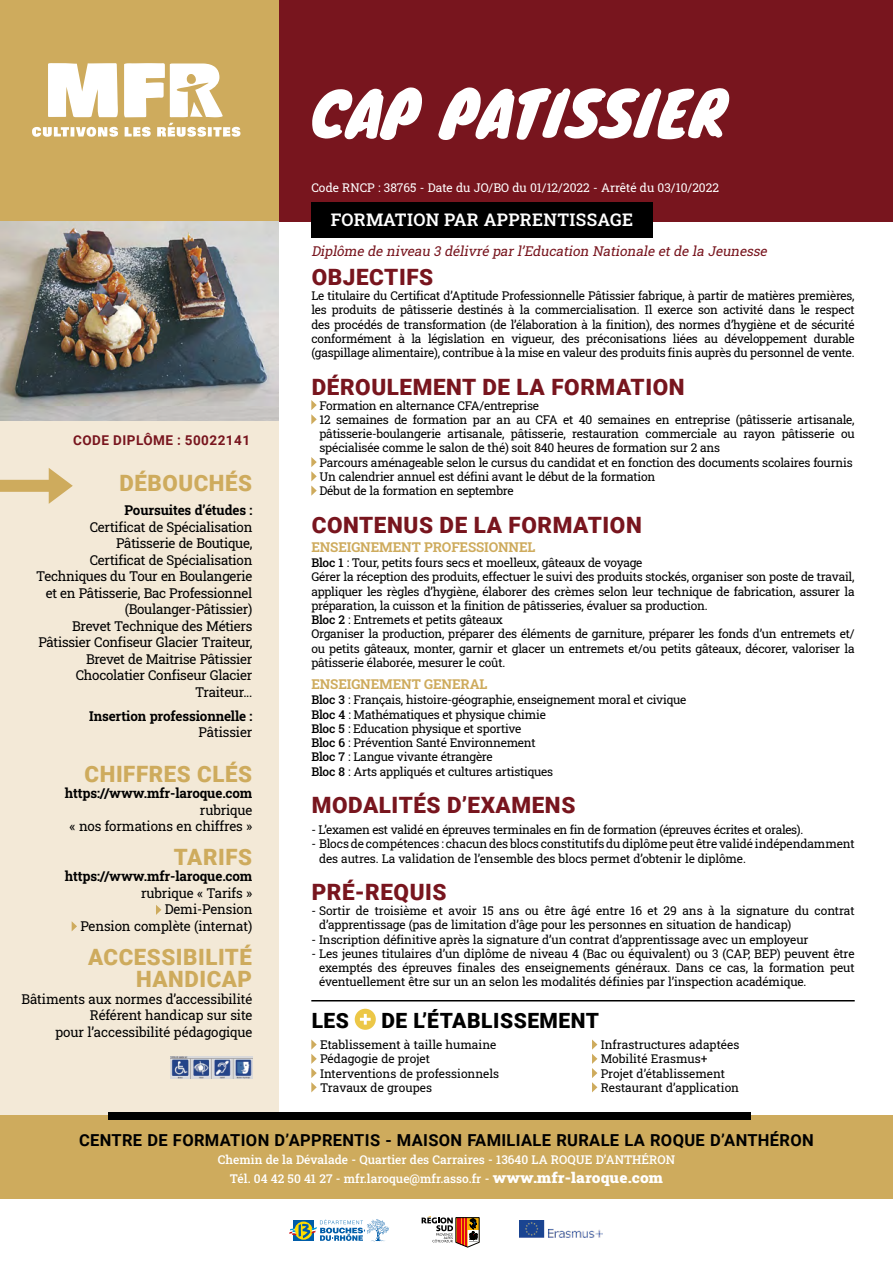
<style>
.page{position:relative;width:893px;height:1263px;background:#fff}
.page>*{position:absolute;margin:0;border:0;box-sizing:border-box;transform-origin:0 0}
.t1{font:60px "Knewave";color:#fff}
.t2{font:900 22.5px "Roboto";letter-spacing:.025em;color:#78151e}
.t3{font:900 22.5px/22.5px "Roboto";letter-spacing:.025em;color:#ceab5d;text-align:right}
.t4{font:900 21px "Roboto";letter-spacing:.025em;color:#000}
.t5{font:600 17.4px "Roboto Slab";letter-spacing:.02em;color:#fff}
.t6{font:700 16.5px "Roboto";letter-spacing:.02em;color:#000}
.t7{font:13.5px/16.5px "Roboto Slab";letter-spacing:-.02em;color:#000;text-align:right}
.t8{font:700 13.5px "Roboto Slab";letter-spacing:-.01em;color:#000}
.t9{font:italic 13.5px "Roboto Slab";color:#78151e}
.t10{font:700 13.5px "Roboto Slab";letter-spacing:-.01em;color:#ceab5d}
.t11{font:700 13.5px "Roboto";letter-spacing:.035em;color:#78151e}
.t12{font:12px/14.2px "Roboto Slab";letter-spacing:-.02em;color:#000}
.t13{font:12px/14.2px "Roboto Slab";color:#000}
.t14{font:500 12px/19.5px "Roboto Slab";color:#fff;text-align:center}
.t15{font:12px "Roboto Slab";color:#fff}
.s1{font-weight:500}
.s2{font-weight:900;font-size:15px}
</style>
<div class="page">
<div style="left:0;top:1115px;width:893px;height:83px;background:#ceab5d"></div>
<svg style="left:311px;top:400px;width:6px;height:24px"></svg>
<svg style="left:311px;top:457px;width:6px;height:39px"></svg>
<hr style="left:311px;top:1000px;width:544px;height:1px;background:#000">
<div style="left:355px;top:1009px;width:21px;height:21px;background:#ecc747;border-radius:50%"></div>
<svg style="left:360px;top:1014px;width:11px;height:11px"></svg>
<div style="left:279px;top:0;width:614px;height:221px;background:#78151e"></div>
<div style="left:0;top:0;width:279px;height:221px;background:#ceab5d"></div>
<div style="left:0;top:221px;width:279px;height:894px;background:#f3e9d7"></div>
<div style="left:108px;top:1112px;width:643px;height:7px;background:#000"></div>
<svg style="left:156px;top:905px;width:5px;height:10px"></svg>
<svg style="left:72px;top:921px;width:5px;height:10px"></svg>
<img style="left:170px;top:1056px;width:82px;height:22px">
<svg style="left:0;top:468px;width:73px;height:36px"></svg>
<img style="left:0;top:221px;width:279px;height:200px">
<div style="left:311px;top:202px;width:341px;height:36px;background:#000"></div>
<svg style="left:32px;top:127px;width:86px;height:10px"></svg>
<svg style="left:125px;top:127px;width:26px;height:10px"></svg>
<svg style="left:157px;top:123px;width:83px;height:14px"></svg>
<svg style="left:48px;top:63px;width:70px;height:54px;background:#f9f5ec"></svg>
<svg style="left:124px;top:63px;width:99px;height:54px"></svg>
<svg style="left:311px;top:1039px;width:6px;height:53px"></svg>
<svg style="left:592px;top:1039px;width:5px;height:53px"></svg>
<svg style="left:289px;top:1219px;width:100px;height:22px"></svg>
<svg style="left:422px;top:1216px;width:57px;height:31px"></svg>
<img style="left:519px;top:1221px;width:83px;height:17px">
<h1 class="t1" style="left:311px;top:66px;width:416px">CAP PATISSIER</h1>
<p class="t15" style="left:311px;top:180px;width:409px">Code RNCP : 38765 - Date du JO/BO du 01/12/2022 - Arrêté du 03/10/2022</p>
<p class="t11" style="left:73px;top:431px;width:178px">CODE DIPLÔME : 50022141</p>
<h2 class="t3" style="left:119px;top:471px;width:134px">DÉBOUCHÉS</h2>
<p class="t8" style="left:124px;top:501px;width:129px">Poursuites d’études :</p>
<p class="t7" style="left:36px;top:518px;width:218px">Certificat de Spécialisation<br>Pâtisserie de Boutique,<br>Certificat de Spécialisation<br>Techniques du Tour en Boulangerie et en Pâtisserie, Bac Professionnel (Boulanger-Pâtissier)<br>Brevet Technique des Métiers<br>Pâtissier Confiseur Glacier Traiteur,<br>Brevet de Maitrise Pâtissier<br>Chocolatier Confiseur Glacier<br>Traiteur...</p>
<p class="t8" style="left:89px;top:707px;width:165px">Insertion professionnelle :</p>
<p class="t7" style="left:199px;top:724px;width:55px">Pâtissier</p>
<h2 class="t3" style="left:85px;top:761px;width:169px">CHIFFRES CLÉS</h2>
<p class="t8" style="left:65px;top:784px;width:189px">https://www.mfr-laroque.com</p>
<p class="t7" style="left:70px;top:801px;width:184px">rubrique<br>« nos formations en chiffres »</p>
<h2 class="t3" style="left:174px;top:845px;width:80px">TARIFS</h2>
<p class="t8" style="left:65px;top:867px;width:189px">https://www.mfr-laroque.com</p>
<p class="t7" style="left:80px;top:884px;width:173px">rubrique « Tarifs »<br>Demi-Pension<br>Pension complète (internat)</p>
<h2 class="t3" style="left:88px;top:944px;width:166px">ACCESSIBILITÉ<br>HANDICAP</h2>
<p class="t7" style="left:22px;top:990px;width:232px">Bâtiments aux normes d’accessibilité<br>Référent handicap sur site<br>pour l’accessibilité pédagogique</p>
<h3 class="t5" style="left:331px;top:207px;width:304px">FORMATION PAR APPRENTISSAGE</h3>
<p class="t9" style="left:311px;top:242px;width:460px">Diplôme de niveau 3 délivré parl’Education Nationale etde la Jeunesse</p>
<h2 class="t2" style="left:312px;top:261px;width:123px">OBJECTIFS</h2>
<p class="t12" style="left:311px;top:288px;width:545px;text-align:justify">Le titulaire du Certificat d’Aptitude Professionnelle Pâtissier fabrique, à partir de matières premières, les produits de pâtisserie destinés à la commercialisation. Il exerce son activité dans le respect des procédés de transformation (de l’élaboration à la finition), des normes d’hygiène et de sécurité conformément à la législation en vigueur, des préconisations liées au développement durable (gaspillage alimentaire), contribue à la mise en valeur des produits finis auprès du personnel de vente.</p>
<h2 class="t2" style="left:312px;top:371px;width:374px">DÉROULEMENT DE LA FORMATION</h2>
<p class="t12" style="left:319px;top:398px;width:537px">Formation en alternance CFA/entreprise<br>12 semaines de formation par an au CFA et 40 semaines en entreprise (pâtisserie artisanale, pâtisserie-boulangerie artisanale, pâtisserie, restauration commerciale au rayon pâtisserie ou spécialisée comme le salon de thé) soit 840 heures de formation sur 2 ans<br>Parcours aménageable selon le cursus du candidat et en fonction des documents scolaires fournis Un calendrier annuel est défini avant le début de la formation<br>Début de la formation en septembre</p>
<h2 class="t2" style="left:312px;top:509px;width:332px">CONTENUS DE LA FORMATION</h2>
<p class="t10" style="left:311px;top:538px;width:226px">ENSEIGNEMENT PROFESSIONNEL</p>
<p class="t12" style="left:311px;top:555px;width:545px"><span class="s1">Bloc 1</span> : Tour, petits fours secs et moelleux, gâteaux de voyage<br>Gérer la réception des produits, effectuer le suivi des produits stockés, organiser son poste de travail, appliquer les règles d’hygiène, élaborer des crèmes selon leur technique de fabrication, assurer la préparation, la cuisson et la finition de pâtisseries, évaluer sa production.<br><span class="s1">Bloc 2</span> : Entremets et petits gâteaux<br>Organiser la production, préparer des éléments de garniture, préparer les fonds d’un entremets et/ ou petits gâteaux, monter, garnir et glacer un entremets et/ou petits gâteaux, décorer, valoriser la pâtisserie élaborée, mesurer le coût.</p>
<p class="t10" style="left:311px;top:675px;width:178px">ENSEIGNEMENT GENERAL</p>
<p class="t12" style="left:311px;top:693px;width:376px"><span class="s1">Bloc 3</span> : Français, histoire-géographie, enseignement moral et civique <span class="s1">Bloc 4</span> : Mathématiques et physique chimie<br><span class="s1">Bloc 5</span> : Education physique et sportive<br><span class="s1">Bloc 6</span> : Prévention Santé Environnement<br><span class="s1">Bloc 7</span> : Langue vivante étrangère<br><span class="s1">Bloc 8</span> : Arts appliqués et cultures artistiques</p>
<h2 class="t2" style="left:312px;top:789px;width:265px">MODALITÉS D’EXAMENS</h2>
<p class="t12" style="left:311px;top:822px;width:493px">- L’examen est validé en épreuves terminales en fin de formation (épreuves écrites et orales).</p>
<p class="t12" style="left:319px;top:837px;width:537px;text-indent:-8px">- Blocs de compétences : chacun des blocs constitutifs du diplôme peut être validé indépendamment des autres. La validation de l’ensemble des blocs permet d’obtenir le diplôme.</p>
<h2 class="t2" style="left:312px;top:876px;width:136px">PRÉ-REQUIS</h2>
<p class="t12" style="left:319px;top:903px;width:537px;text-indent:-8px">- Sortir de troisième et avoir 15 ans ou être âgé entre 16 et 29 ans à la signature du contrat d’apprentissage (pas de limitation d’âge pour les personnes en situation de handicap)</p>
<p class="t12" style="left:311px;top:932px;width:499px">- Inscription définitive après la signature d’un contrat d’apprentissage avec un employeur</p>
<p class="t12" style="left:319px;top:946px;width:537px;text-align:justify;text-indent:-8px">- Les jeunes titulaires d’un diplôme de niveau 4 (Bac ou équivalent) ou 3 (CAP, BEP) peuvent être exemptés des épreuves finales des enseignements généraux. Dans ce cas, la formation peut éventuellement être sur un an selon les modalités définies par l’inspection académique.</p>
<h3 class="t4" style="left:312px;top:1006px;width:39px">LeS</h3>
<h3 class="t4" style="left:381px;top:1006px;width:219px">de l’ÉTABLISSEMENT</h3>
<p class="t13" style="left:320px;top:1037px;width:181px">Etablissement à taille humaine<br>Pédagogie de projet<br>Interventions de professionnels<br>Travaux de groupes</p>
<p class="t13" style="left:601px;top:1037px;width:140px">Infrastructures adaptées<br>Mobilité Erasmus+<br>Projet d’établissement<br>Restaurant d’application</p>
<h3 class="t6" style="left:79px;top:1128px;width:736px">CENTRE DE FORMATION D’APPRENTIS - MAISON FAMILIALE RURALE LA ROQUE D’ANTHÉRON</h3>
<p class="t14" style="left:218px;top:1149px;width:459px">Chemin de la Dévalade - Quartier des Carraires - 13640 LA ROQUE D’ANTHÉRON<br>Tél. 04 42 50 41 27 - mfr.laroque@mfr.asso.fr - <span class="s2">www.mfr-laroque.com</span></p>
</div>
